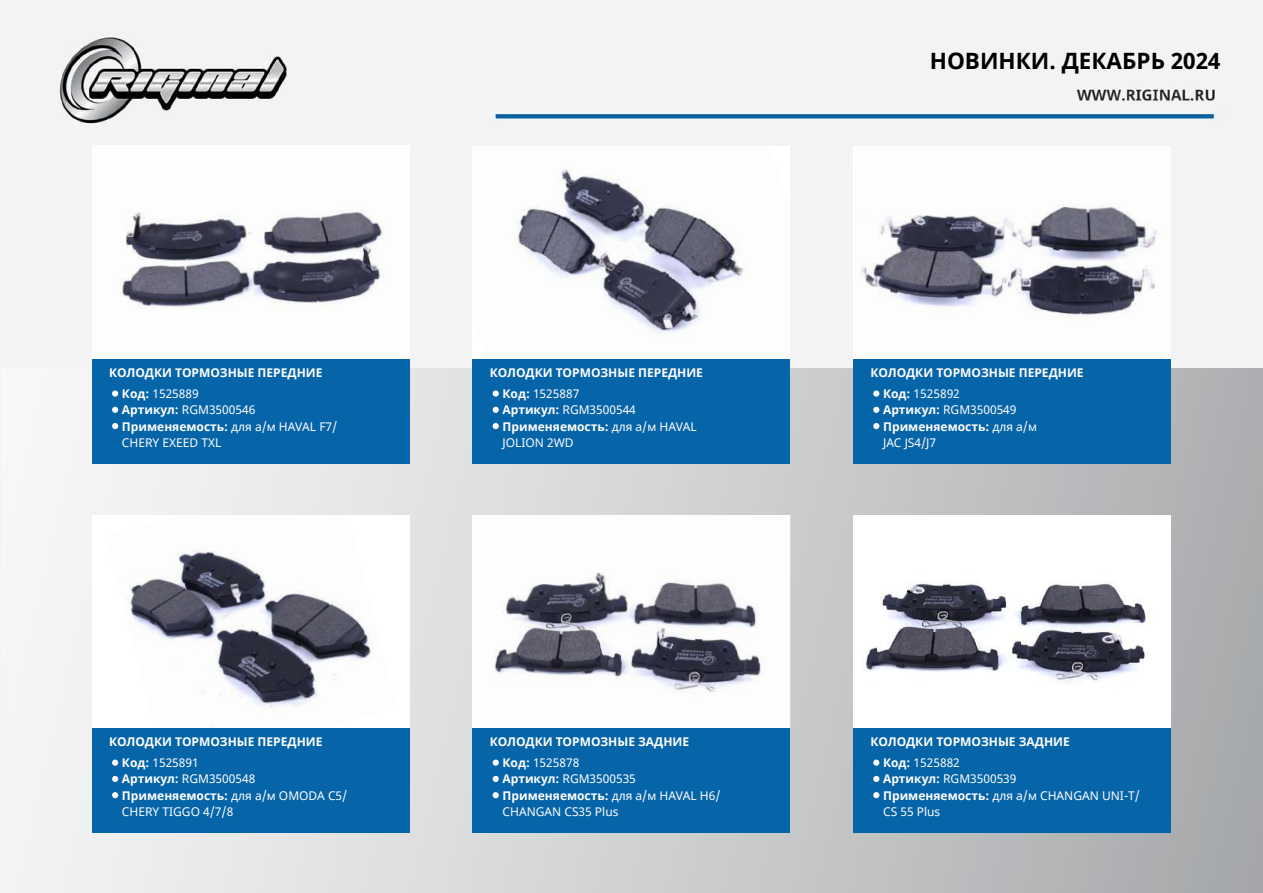
<style>
.page{position:relative;width:1263px;height:893px;background:#f3f3f3}
.page>*{position:absolute;margin:0;border:0;box-sizing:border-box;transform-origin:0 0}
.t1{font:700 22.5px "Noto Sans";color:#000}
.t2{font:12px/16.5px "Noto Sans";color:#fff}
.t3{font:700 12px "Noto Sans";color:#fff}
.s1{font-weight:700}
</style>
<div class="page">
<div style="left:2px;top:368px;width:1261px;height:525px;background:linear-gradient(to right,#f5f7f9,#a8abaf)"></div>
<div style="left:853px;top:515px;width:318px;height:317px;background:#fff"></div>
<img style="left:865px;top:582px;width:284px;height:101px">
<img style="left:473px;top:515px;width:317px;height:213px">
<div style="left:853px;top:728px;width:318px;height:104px;background:#0664a8"></div>
<div style="left:473px;top:728px;width:317px;height:104px;background:#0664a8"></div>
<svg style="left:873px;top:760px;width:6px;height:6px"></svg>
<svg style="left:873px;top:776px;width:6px;height:6px"></svg>
<svg style="left:873px;top:792px;width:6px;height:6px"></svg>
<svg style="left:493px;top:760px;width:6px;height:6px"></svg>
<svg style="left:493px;top:776px;width:6px;height:6px"></svg>
<svg style="left:493px;top:792px;width:6px;height:6px"></svg>
<img style="left:92px;top:146px;width:318px;height:213px">
<img style="left:473px;top:146px;width:317px;height:213px">
<div style="left:92px;top:359px;width:318px;height:104px;background:#0664a8"></div>
<div style="left:473px;top:359px;width:317px;height:104px;background:#0664a8"></div>
<div style="left:112px;top:390px;width:6px;height:7px;background:#fff;border-radius:50%"></div>
<svg style="left:112px;top:407px;width:6px;height:6px"></svg>
<svg style="left:112px;top:423px;width:6px;height:6px"></svg>
<div style="left:493px;top:390px;width:6px;height:7px;background:#fff;border-radius:50%"></div>
<svg style="left:493px;top:407px;width:6px;height:6px"></svg>
<svg style="left:493px;top:423px;width:6px;height:6px"></svg>
<img style="left:854px;top:146px;width:317px;height:213px">
<div style="left:853px;top:359px;width:318px;height:104px;background:#0664a8"></div>
<div style="left:873px;top:390px;width:6px;height:7px;background:#fff;border-radius:50%"></div>
<svg style="left:873px;top:407px;width:6px;height:6px"></svg>
<svg style="left:873px;top:423px;width:6px;height:6px"></svg>
<div style="left:92px;top:515px;width:318px;height:317px;background:#fff"></div>
<img style="left:129px;top:548px;width:242px;height:180px">
<div style="left:92px;top:728px;width:318px;height:104px;background:#0664a8"></div>
<svg style="left:112px;top:760px;width:6px;height:6px"></svg>
<svg style="left:112px;top:776px;width:6px;height:6px"></svg>
<svg style="left:112px;top:792px;width:6px;height:6px"></svg>
<h1 class="t1" style="left:930px;top:45px;width:292px">НОВИНКИ. ДЕКАБРЬ 2024</h1>
<p class="t3" style="left:109px;top:364px;width:215px">КОЛОДКИ ТОРМОЗНЫЕ ПЕРЕДНИЕ</p>
<p class="t3" style="left:490px;top:364px;width:215px">КОЛОДКИ ТОРМОЗНЫЕ ПЕРЕДНИЕ</p>
<p class="t3" style="left:870px;top:364px;width:215px">КОЛОДКИ ТОРМОЗНЫЕ ПЕРЕДНИЕ</p>
<p class="t2" style="left:122px;top:386px;width:217px"><span class="s1">Код:</span> 1525889<br><span class="s1">Артикул:</span> RGM3500546<br><span class="s1">Применяемость:</span> для а/м HAVAL F7/<br>CHERY EXEED TXL</p>
<p class="t2" style="left:502px;top:386px;width:196px"><span class="s1">Код:</span> 1525887<br><span class="s1">Артикул:</span> RGM3500544<br><span class="s1">Применяемость:</span> для а/м HAVAL<br>JOLION 2WD</p>
<p class="t2" style="left:883px;top:386px;width:155px"><span class="s1">Код:</span> 1525892<br><span class="s1">Артикул:</span> RGM3500549<br><span class="s1">Применяемость:</span> для а/м<br>JAC JS4/J7</p>
<p class="t3" style="left:109px;top:733px;width:215px">КОЛОДКИ ТОРМОЗНЫЕ ПЕРЕДНИЕ</p>
<p class="t3" style="left:490px;top:733px;width:201px">КОЛОДКИ ТОРМОЗНЫЕ ЗАДНИЕ</p>
<p class="t3" style="left:870px;top:733px;width:201px">КОЛОДКИ ТОРМОЗНЫЕ ЗАДНИЕ</p>
<p class="t2" style="left:122px;top:755px;width:227px"><span class="s1">Код:</span> 1525891<br><span class="s1">Артикул:</span> RGM3500548<br><span class="s1">Применяемость:</span> для а/м OMODA C5/<br>CHERY TIGGO 4/7/8</p>
<p class="t2" style="left:502px;top:755px;width:219px"><span class="s1">Код:</span> 1525878<br><span class="s1">Артикул:</span> RGM3500535<br><span class="s1">Применяемость:</span> для а/м HAVAL H6/<br>CHANGAN CS35 Plus</p>
<p class="t2" style="left:883px;top:755px;width:258px"><span class="s1">Код:</span> 1525882<br><span class="s1">Артикул:</span> RGM3500539<br><span class="s1">Применяемость:</span> для а/м CHANGAN UNI-T/<br>CS 55 Plus</p>
</div>
